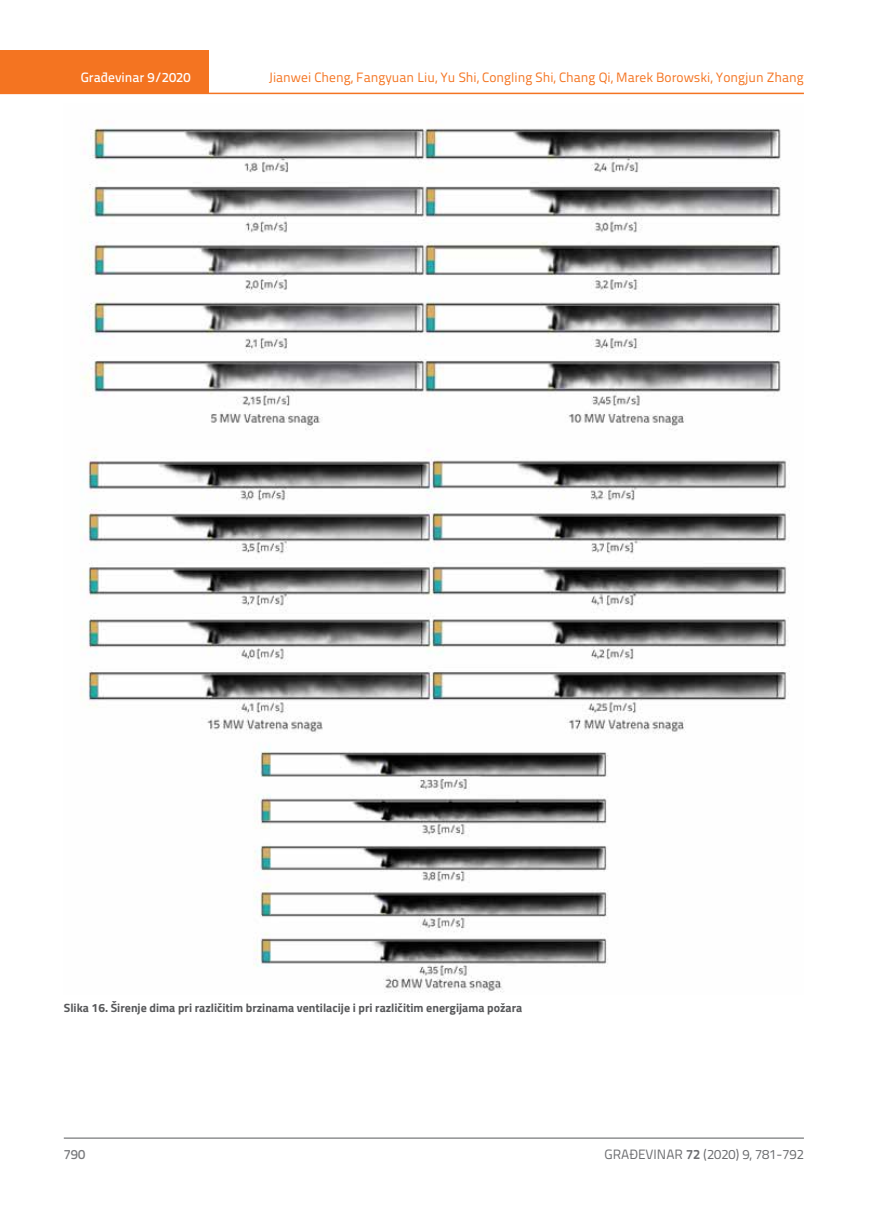
<style>
.page{position:relative;width:872px;height:1212px;background:#fff}
.page>*{position:absolute;margin:0;border:0;box-sizing:border-box;transform-origin:0 0}
.t1{font:13.5px "Titillium Text 22 L";color:#f47421}
.t2{font:13.5px "Titillium Text 22 L";color:#6d6e71}
.t3{font:500 13.5px "Titillium Text 22 L";color:#fff}
.t4{font:500 13.5px "Titillium Text 22 L";color:#797a7d}
.t5{font:700 12px "Titillium";color:#58595b}
.s1{font-weight:700}
</style>
<div class="page">
<div style="left:0;top:50px;width:208px;height:44px;background:#f47421"></div>
<hr style="left:0;top:93px;width:804px;height:1px;background:#f47421">
<hr style="left:64px;top:1138px;width:740px;height:1px;background:#58595b">
<img style="left:81px;top:127px;width:709px;height:866px">
<p class="t3" style="left:81px;top:67px;width:111px">Građevinar 9/2020</p>
<p class="t1" style="left:269px;top:68px;width:536px">Jianwei Cheng, Fangyuan Liu, Yu Shi, Congling Shi, Chang Qi, Marek Borowski, Yongjun Zhang</p>
<p class="t5" style="left:64px;top:999px;width:460px">Slika 16. Širenje dima pri različitim brzinama ventilacije i pri različitim energijama požara</p>
<p class="t4" style="left:64px;top:1144px;width:23px">790</p>
<p class="t2" style="left:604px;top:1144px;width:201px">GRAĐEVINAR <span class="s1">72</span> (2020) 9, 781-792</p>
</div>
